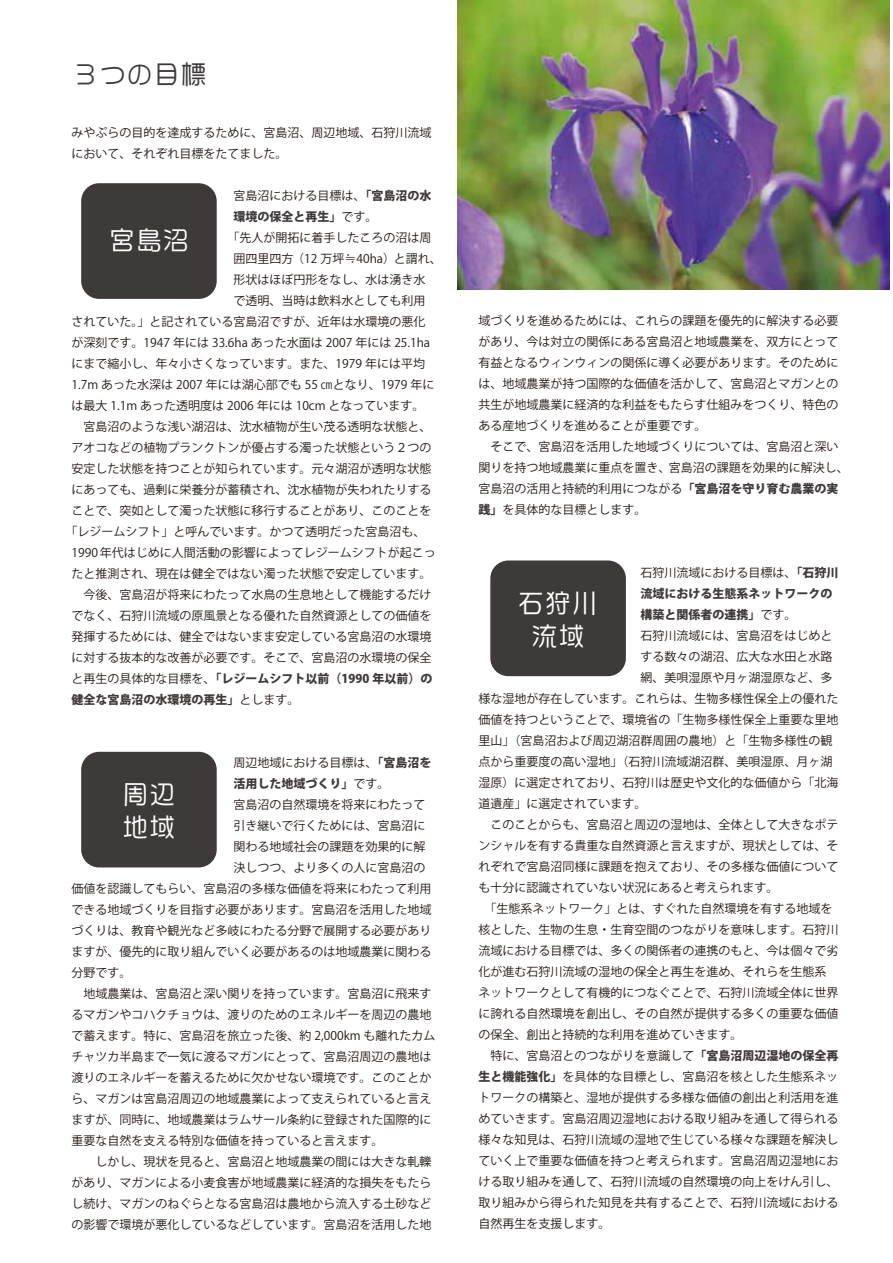
<style>
.page{position:relative;width:893px;height:1263px;background:#fff}
.page>*{position:absolute;margin:0;border:0;box-sizing:border-box;transform-origin:0 0}
.t1{font:27px/33px "DFPOP Mix W3 WINP RKSJ H";color:#fff}
.t2{font:27px "DFPOP Mix W3 WINP RKSJ H";color:#3e3a39}
.t3{font:12px/21px "Koz Go Pro";color:#221815}
.t4{font:800 12px "Koz Go Pro";color:#3e3a39}
.s1{font-weight:800;color:#3e3a39}
.s2{font-weight:400;color:#221815}
</style>
<div class="page">
<div style="left:81px;top:183px;width:136px;height:116px;background:#3e3a39;border-radius:18px"></div>
<div style="left:81px;top:752px;width:136px;height:115px;background:#3e3a39;border-radius:18px"></div>
<div style="left:490px;top:560px;width:136px;height:116px;background:#3e3a39;border-radius:18px"></div>
<img style="left:457px;top:0;width:432px;height:290px">
<h1 class="t2" style="left:72px;top:61px;width:136px">３つの目標</h1>
<p class="t3" style="left:72px;top:123px;width:362px">みやぷらの目的を達成するために、宮島沼、周辺地域、石狩川流域において、それぞれ目標をたてました。</p>
<p class="t3" style="left:234px;top:186px;width:200px">宮島沼における目標は、<span class="s1">「宮島沼の水</span></p>
<p class="t4" style="left:234px;top:209px;width:145px">環境の保全と再生」<span class="s2">です。</span></p>
<p class="t3" style="left:228px;top:228px;width:206px">「先人が開拓に着手したころの沼は周</p>
<p class="t3" style="left:234px;top:249px;width:210px">囲四里四方（12 万坪≒40ha）と謂れ、</p>
<p class="t3" style="left:234px;top:270px;width:194px">形状はほぼ円形をなし、水は湧き水</p>
<p class="t3" style="left:234px;top:291px;width:194px">で透明、当時は飲料水としても利用</p>
<p class="t3" style="left:72px;top:312px;width:356px">されていた。」と記されている宮島沼ですが、近年は水環境の悪化</p>
<p class="t3" style="left:72px;top:333px;width:360px">が深刻です。1947 年には 33.6ha あった水面は 2007 年には 25.1ha</p>
<p class="t3" style="left:72px;top:354px;width:355px">にまで縮小し、年々小さくなっています。また、1979 年には平均</p>
<p class="t3" style="left:72px;top:375px;width:364px">1.7m あった水深は 2007 年には湖心部でも 55 ㎝となり、1979 年に</p>
<p class="t3" style="left:72px;top:396px;width:354px">は最大 1.1m あった透明度は 2006 年には 10cm となっています。</p>
<p class="t3" style="left:72px;top:417px;width:362px">　宮島沼のような浅い湖沼は、沈水植物が生い茂る透明な状態と、</p>
<p class="t3" style="left:72px;top:438px;width:362px">アオコなどの植物プランクトンが優占する濁った状態という２つの</p>
<p class="t3" style="left:72px;top:459px;width:362px">安定した状態を持つことが知られています。元々湖沼が透明な状態</p>
<p class="t3" style="left:72px;top:480px;width:362px">にあっても、過剰に栄養分が蓄積され、沈水植物が失われたりする</p>
<p class="t3" style="left:72px;top:501px;width:362px">ことで、突如として濁った状態に移行することがあり、このことを</p>
<p class="t3" style="left:66px;top:522px;width:362px">「レジームシフト」と呼んでいます。かつて透明だった宮島沼も、</p>
<p class="t3" style="left:72px;top:543px;width:366px">1990 年代はじめに人間活動の影響によってレジームシフトが起こっ</p>
<p class="t3" style="left:72px;top:564px;width:362px">たと推測され、現在は健全ではない濁った状態で安定しています。</p>
<p class="t3" style="left:72px;top:585px;width:362px">　今後、宮島沼が将来にわたって水鳥の生息地として機能するだけ</p>
<p class="t3" style="left:72px;top:606px;width:362px">でなく、石狩川流域の原風景となる優れた自然資源としての価値を</p>
<p class="t3" style="left:72px;top:627px;width:362px">発揮するためには、健全ではないまま安定している宮島沼の水環境</p>
<p class="t3" style="left:72px;top:648px;width:362px">に対する抜本的な改善が必要です。そこで、宮島沼の水環境の保全</p>
<p class="t4" style="left:72px;top:671px;width:362px"><span class="s2">と再生の具体的な目標を、</span>「レジームシフト以前（1990 年以前）の</p>
<p class="t4" style="left:72px;top:692px;width:229px">健全な宮島沼の水環境の再生」<span class="s2">とします。</span></p>
<h1 class="t1" style="left:108px;top:225px;width:82px">宮島沼</h1>
<p class="t3" style="left:234px;top:753px;width:200px">周辺地域における目標は、<span class="s1">「宮島沼を</span></p>
<p class="t4" style="left:234px;top:776px;width:158px">活用した地域づくり」<span class="s2">です。</span></p>
<p class="t3" style="left:234px;top:795px;width:194px">宮島沼の自然環境を将来にわたって</p>
<p class="t3" style="left:234px;top:816px;width:194px">引き継いで行くためには、宮島沼に</p>
<p class="t3" style="left:234px;top:837px;width:194px">関わる地域社会の課題を効果的に解</p>
<p class="t3" style="left:234px;top:858px;width:194px">決しつつ、より多くの人に宮島沼の</p>
<p class="t3" style="left:72px;top:879px;width:362px">価値を認識してもらい、宮島沼の多様な価値を将来にわたって利用</p>
<p class="t3" style="left:72px;top:900px;width:362px">できる地域づくりを目指す必要があります。宮島沼を活用した地域</p>
<p class="t3" style="left:72px;top:921px;width:362px">づくりは、教育や観光など多岐にわたる分野で展開する必要があり</p>
<p class="t3" style="left:72px;top:942px;width:362px">ますが、優先的に取り組んでいく必要があるのは地域農業に関わる</p>
<p class="t3" style="left:72px;top:963px;width:61px">分野です。</p>
<p class="t3" style="left:72px;top:984px;width:362px">　地域農業は、宮島沼と深い関りを持っています。宮島沼に飛来す</p>
<p class="t3" style="left:72px;top:1005px;width:362px">るマガンやコハクチョウは、渡りのためのエネルギーを周辺の農地</p>
<p class="t3" style="left:72px;top:1026px;width:365px">で蓄えます。特に、宮島沼を旅立った後、約 2,000km も離れたカム</p>
<p class="t3" style="left:72px;top:1047px;width:362px">チャツカ半島まで一気に渡るマガンにとって、宮島沼周辺の農地は</p>
<p class="t3" style="left:72px;top:1068px;width:362px">渡りのエネルギーを蓄えるために欠かせない環境です。このことか</p>
<p class="t3" style="left:72px;top:1089px;width:362px">ら、マガンは宮島沼周辺の地域農業によって支えられていると言え</p>
<p class="t3" style="left:72px;top:1110px;width:362px">ますが、同時に、地域農業はラムサール条約に登録された国際的に</p>
<p class="t3" style="left:72px;top:1131px;width:313px">重要な自然を支える特別な価値を持っていると言えます。</p>
<p class="t3" style="left:72px;top:1152px;width:362px">　　しかし、現状を見ると、宮島沼と地域農業の間には大きな軋轢</p>
<p class="t3" style="left:72px;top:1173px;width:362px">があり、マガンによる小麦食害が地域農業に経済的な損失をもたら</p>
<p class="t3" style="left:72px;top:1194px;width:362px">し続け、マガンのねぐらとなる宮島沼は農地から流入する土砂など</p>
<p class="t3" style="left:72px;top:1215px;width:362px">の影響で環境が悪化しているなどしています。宮島沼を活用した地</p>
<h1 class="t1" style="left:122px;top:779px;width:55px">周辺地域</h1>
<p class="t3" style="left:478px;top:311px;width:372px">域づくりを進めるためには、これらの課題を優先的に解決する必要があり、今は対立の関係にある宮島沼と地域農業を、双方にとって有益となるウィンウィンの関係に導く必要があります。そのためには、地域農業が持つ国際的な価値を活かして、宮島沼とマガンとの共生が地域農業に経済的な利益をもたらす仕組みをつくり、特色のある産地づくりを進めることが重要です。<br>　そこで、宮島沼を活用した地域づくりについては、宮島沼と深い関りを持つ地域農業に重点を置き、宮島沼の課題を効果的に解決し、宮島沼の活用と持続的利用につながる<span class="s1">「宮島沼を守り育む農業の実践」</span>を具体的な目標とします。</p>
<p class="t3" style="left:640px;top:563px;width:199px">石狩川流域における目標は、<span class="s1">「石狩川</span></p>
<p class="t4" style="left:640px;top:586px;width:193px">流域における生態系ネットワークの</p>
<p class="t4" style="left:640px;top:607px;width:157px">構築と関係者の連携」<span class="s2">です。</span></p>
<p class="t3" style="left:640px;top:626px;width:193px">石狩川流域には、宮島沼をはじめと</p>
<p class="t3" style="left:640px;top:647px;width:193px">する数々の湖沼、広大な水田と水路</p>
<p class="t3" style="left:640px;top:668px;width:193px">網、美唄湿原や月ヶ湖湿原など、多</p>
<p class="t3" style="left:478px;top:689px;width:361px">様な湿地が存在しています。これらは、生物多様性保全上の優れた</p>
<p class="t3" style="left:478px;top:710px;width:361px">価値を持つということで、環境省の「生物多様性保全上重要な里地</p>
<p class="t3" style="left:478px;top:731px;width:355px">里山」（宮島沼および周辺湖沼群周囲の農地）と「生物多様性の観</p>
<p class="t3" style="left:478px;top:752px;width:355px">点から重要度の高い湿地」（石狩川流域湖沼群、美唄湿原、月ヶ湖</p>
<p class="t3" style="left:478px;top:773px;width:361px">湿原）に選定されており、石狩川は歴史や文化的な価値から「北海</p>
<p class="t3" style="left:478px;top:794px;width:169px">道遺産」に選定されています。</p>
<p class="t3" style="left:478px;top:815px;width:361px">　このことからも、宮島沼と周辺の湿地は、全体として大きなポテ</p>
<p class="t3" style="left:478px;top:836px;width:361px">ンシャルを有する貴重な自然資源と言えますが、現状としては、そ</p>
<p class="t3" style="left:478px;top:857px;width:361px">れぞれで宮島沼同様に課題を抱えており、その多様な価値について</p>
<p class="t3" style="left:478px;top:878px;width:301px">も十分に認識されていない状況にあると考えられます。</p>
<p class="t3" style="left:478px;top:899px;width:355px">　「生態系ネットワーク」とは、すぐれた自然環境を有する地域を</p>
<p class="t3" style="left:478px;top:920px;width:361px">核とした、生物の生息・生育空間のつながりを意味します。石狩川</p>
<p class="t3" style="left:478px;top:941px;width:361px">流域における目標では、多くの関係者の連携のもと、今は個々で劣</p>
<p class="t3" style="left:478px;top:962px;width:349px">化が進む石狩川流域の湿地の保全と再生を進め、それらを生態系</p>
<p class="t3" style="left:478px;top:983px;width:361px">ネットワークとして有機的につなぐことで、石狩川流域全体に世界</p>
<p class="t3" style="left:478px;top:1004px;width:361px">に誇れる自然環境を創出し、その自然が提供する多くの重要な価値</p>
<p class="t3" style="left:478px;top:1025px;width:265px">の保全、創出と持続的な利用を進めていきます。</p>
<p class="t3" style="left:478px;top:1046px;width:361px">　特に、宮島沼とのつながりを意識して<span class="s1">「宮島沼周辺湿地の保全再</span></p>
<p class="t3" style="left:478px;top:1067px;width:361px"><span class="s1">生と機能強化」</span>を具体的な目標とし、宮島沼を核とした生態系ネッ</p>
<p class="t3" style="left:478px;top:1088px;width:361px">トワークの構築と、湿地が提供する多様な価値の創出と利活用を進</p>
<p class="t3" style="left:478px;top:1109px;width:361px">めていきます。宮島沼周辺湿地における取り組みを通して得られる</p>
<p class="t3" style="left:478px;top:1130px;width:361px">様々な知見は、石狩川流域の湿地で生じている様々な課題を解決し</p>
<p class="t3" style="left:478px;top:1151px;width:361px">ていく上で重要な価値を持つと考えられます。宮島沼周辺湿地にお</p>
<p class="t3" style="left:478px;top:1172px;width:361px">ける取り組みを通して、石狩川流域の自然環境の向上をけん引し、</p>
<p class="t3" style="left:478px;top:1193px;width:361px">取り組みから得られた知見を共有することで、石狩川流域における</p>
<p class="t3" style="left:478px;top:1214px;width:133px">自然再生を支援します。</p>
<h1 class="t1" style="left:518px;top:587px;width:82px;text-align:center">石狩川流域</h1>
</div>
